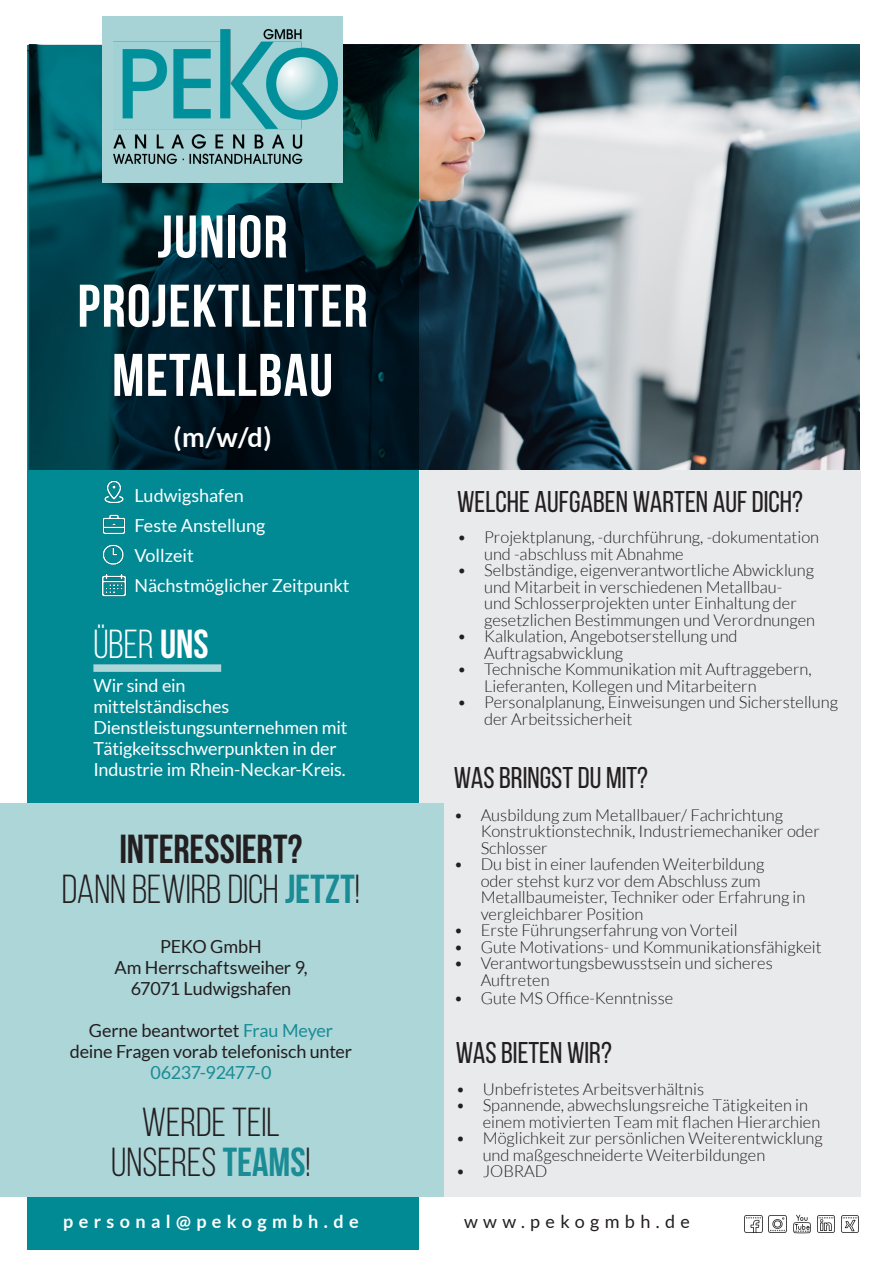
<style>
.page{position:relative;width:893px;height:1263px;background:#fff}
.page>*{position:absolute;margin:0;border:0;box-sizing:border-box;transform-origin:0 0}
.t1{font:700 60px/69.2px "Bebas Neue";letter-spacing:.02em;color:#fff;text-align:center}
.t2{font:40.5px/40.5px "Bebas Neue";color:#231f20;text-align:center}
.t3{font:40.5px "Bebas Neue";color:#fff}
.t4{font:30px "Bebas Neue";color:#231f20}
.t5{font:700 27px "Lato";color:#fff}
.t6{font:18px/21px "Lato";letter-spacing:-.005em;color:#fff}
.t7{font:18px/21px "Lato";letter-spacing:-.01em;color:#231f20;text-align:center}
.t8{font:700 18px "Lato";letter-spacing:.3em;color:#fff}
.t9{font:18px "Lato";letter-spacing:.3em;color:#231f20}
.t10{font:18px "Minion Pro";color:#231f20;scale:1.12 1}
.t11{font:300 16.5px/16.5px "Lato";color:#231f20}
.s1{font-weight:700}
.s2{font-weight:700;color:#1a8c95}
.s3{color:#1a8c95}
</style>
<div class="page">
<img style="left:744px;top:1215px;width:19px;height:18px">
<img style="left:768px;top:1215px;width:19px;height:18px">
<img style="left:793px;top:1214px;width:18px;height:20px">
<img style="left:817px;top:1215px;width:18px;height:18px">
<img style="left:841px;top:1215px;width:18px;height:18px">
<img style="left:418px;top:45px;width:442px;height:425px">
<div style="left:420px;top:470px;width:441px;height:726px;background:#e9eaeb"></div>
<svg style="left:27px;top:45px;width:391px;height:1204px;background:#005e68"></svg>
<div style="left:0;top:803px;width:444px;height:393px;background:#add6d9"></div>
<div style="left:102px;top:16px;width:241px;height:167px;background:#a7d3d6"></div>
<img style="left:114px;top:29px;width:224px;height:135px">
<div style="left:93px;top:664px;width:128px;height:8px;background:#add6d9"></div>
<img style="left:101px;top:513px;width:25px;height:23px">
<img style="left:101px;top:480px;width:26px;height:25px">
<img style="left:102px;top:544px;width:25px;height:24px">
<img style="left:101px;top:572px;width:26px;height:26px">
<p class="t10" style="left:27px;top:40px;width:10px">v</p>
<p class="t1" style="left:77px;top:201px;width:292px">JUNIOR<br>PROJEKTLEITER<br>METALLBAU</p>
<p class="t5" style="left:173px;top:422px;width:100px">(m/w/d)</p>
<p class="t6" style="left:134px;top:485px;width:111px">Ludwigshafen</p>
<p class="t6" style="left:134px;top:515px;width:133px">Feste Anstellung</p>
<p class="t6" style="left:134px;top:545px;width:61px">Vollzeit</p>
<p class="t6" style="left:134px;top:575px;width:217px">Nächstmöglicher Zeitpunkt</p>
<p class="t3" style="left:93px;top:623px;width:117px">ÜBER <span class="s1">UNS</span></p>
<p class="t6" style="left:93px;top:675px;width:256px">Wir sind ein<br>mittelständisches<br>Dienstleistungsunternehmen mit<br>Tätigkeitsschwerpunkten in der<br>Industrie im Rhein-Neckar-Kreis.</p>
<p class="t2" style="left:62px;top:828px;width:300px"><span class="s1">INTERESSIERT?<br></span>DANN BEWIRB DICH <span class="s2">JETZT</span>!</p>
<p class="t7" style="left:114px;top:936px;width:195px">PEKO GmbH<br>Am Herrschaftsweiher 9,<br>67071 Ludwigshafen</p>
<p class="t7" style="left:70px;top:1020px;width:284px">Gerne beantwortet <span class="s3">Frau Meyer </span>deine Fragen vorab telefonisch unter<br><span class="s3">06237-92477-0</span></p>
<p class="t2" style="left:111px;top:1101px;width:201px">WERDE TEIL<br>UNSERES<span class="s2">TEAMS</span>!</p>
<p class="t8" style="left:63px;top:1211px;width:297px">personal@pekogmbh.de</p>
<p class="t4" style="left:457px;top:485px;width:347px">WELCHE AUFGABEN WARTEN AUF DICH?</p>
<p class="t11" style="left:484px;top:529px;width:337px;text-indent:-27px">• Projektplanung, -durchführung, -dokumentation und -abschluss mit Abnahme</p>
<p class="t11" style="left:484px;top:562px;width:333px;text-indent:-27px">• Selbständige, eigenverantwortliche Abwicklung und Mitarbeit in verschiedenen Metallbau-<br>und Schlosserprojekten unter Einhaltung der gesetzlichen Bestimmungen und Verordnungen</p>
<p class="t11" style="left:484px;top:628px;width:255px;text-indent:-27px">• Kalkulation, Angebotserstellung und<br>Auftragsabwicklung</p>
<p class="t11" style="left:484px;top:661px;width:329px;text-indent:-27px">• Technische Kommunikation mit Auftraggebern,<br>Lieferanten, Kollegen und Mitarbeitern</p>
<p class="t11" style="left:484px;top:694px;width:355px;text-indent:-27px">• Personalplanung, Einweisungen und Sicherstellung der Arbeitssicherheit</p>
<p class="t4" style="left:454px;top:761px;width:196px">WAS BRINGST DU MIT?</p>
<p class="t11" style="left:481px;top:806px;width:341px;text-indent:-27px">• Ausbildung zum Metallbauer/ Fachrichtung<br>Konstruktionstechnik, Industriemechaniker oder<br>Schlosser</p>
<p class="t11" style="left:481px;top:856px;width:326px;text-indent:-27px">• Du bist in einer laufenden Weiterbildung<br>oder stehst kurz vor dem Abschluss zum Metallbaumeister, Techniker oder Erfahrung in vergleichbarer Position</p>
<p class="t11" style="left:454px;top:922px;width:285px">• Erste Führungserfahrung von Vorteil</p>
<p class="t11" style="left:454px;top:938px;width:369px">• Gute Motivations- und Kommunikationsfähigkeit</p>
<p class="t11" style="left:481px;top:955px;width:294px;text-indent:-27px">• Verantwortungsbewusstsein und sicheres<br>Auftreten</p>
<p class="t11" style="left:454px;top:989px;width:221px">• Gute MS Office-Kenntnisse</p>
<p class="t4" style="left:456px;top:1036px;width:158px">WAS BIETEN WIR?</p>
<p class="t11" style="left:456px;top:1080px;width:250px">• Unbefristetes Arbeitsverhältnis</p>
<p class="t11" style="left:483px;top:1097px;width:339px;text-indent:-27px">• Spannende, abwechslungsreiche Tätigkeiten in einem motivierten Team mit flachen Hierarchien</p>
<p class="t11" style="left:483px;top:1130px;width:342px;text-indent:-27px">• Möglichkeit zur persönlichen Weiterentwicklung und maßgeschneiderte Weiterbildungen</p>
<p class="t11" style="left:456px;top:1163px;width:93px">• JOBRAD</p>
<p class="t9" style="left:464px;top:1211px;width:227px">www.pekogmbh.de</p>
</div>
